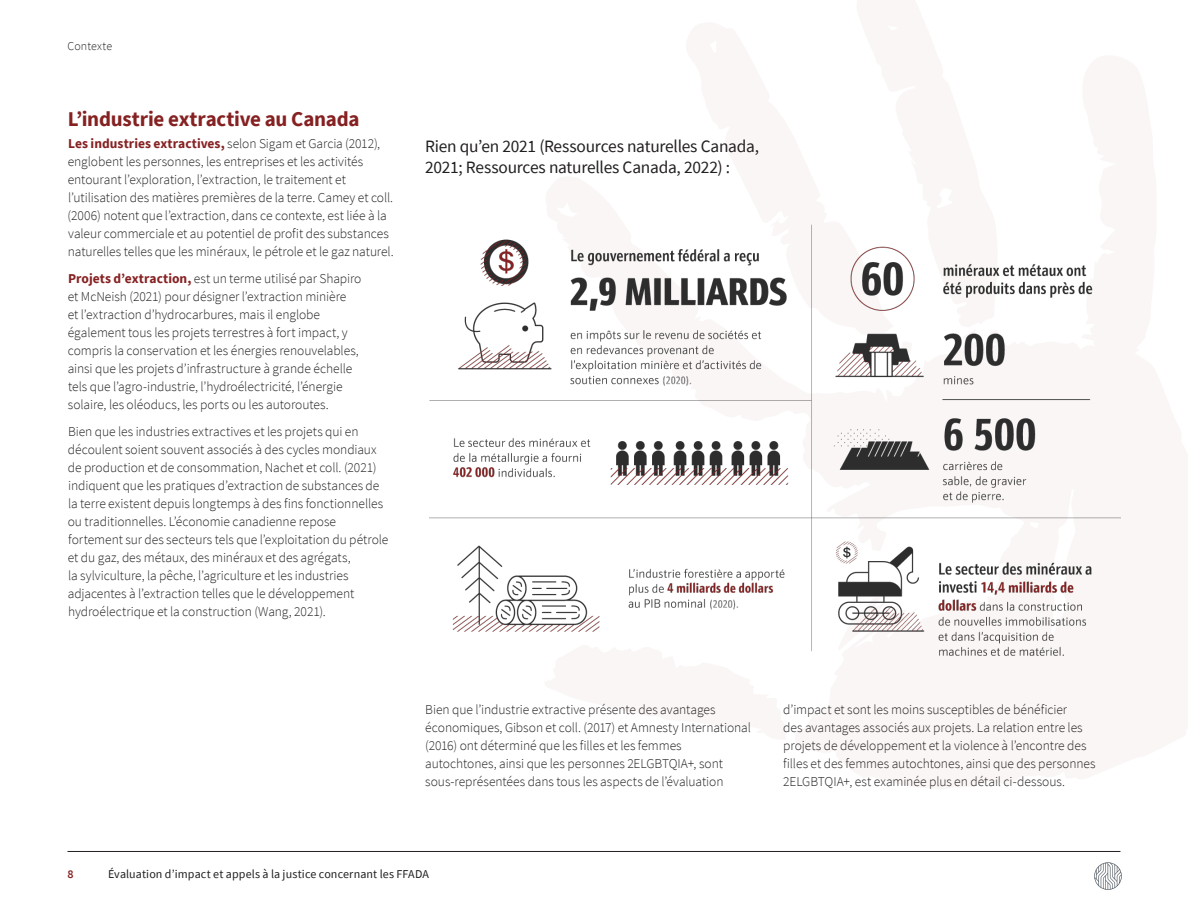
<style>
.page{position:relative;width:1188px;height:918px;background:#fff}
.page>*{position:absolute;margin:0;border:0;box-sizing:border-box;transform-origin:0 0}
.t1{font:700 21px "Source Sans Pro";letter-spacing:-.01em;color:#862122}
.t2{font:17.4px/21px "Source Sans Pro";letter-spacing:-.015em;color:#231f20}
.t3{font:300 13.5px/18px "Source Sans Pro";letter-spacing:-.005em;color:#231f20}
.t4{font:12px "Source Sans Pro";letter-spacing:.01em;color:#231f20}
.t5{font:300 12px "Source Sans Pro";letter-spacing:.01em;color:#231f20}
.t6{font:600 12px "Source Sans Pro";color:#862122}
.s1{font-weight:700;color:#862122}
</style>
<div class="page">
<img style="left:429px;top:224px;width:691px;height:433px">
<img style="left:1094px;top:862px;width:28px;height:28px">
<hr style="left:68px;top:851px;width:1052px;height:1px;background:#231f20">
<p class="t5" style="left:68px;top:38px;width:46px">Contexte</p>
<h1 class="t1" style="left:68px;top:104px;width:293px">L’industrie extractive au Canada</h1>
<p class="t3" style="left:68px;top:135px;width:328px"><span class="s1">Les industries extractives,</span> selon Sigam et Garcia (2012), englobent les personnes, les entreprises et les activités entourant l’exploration, l’extraction, le traitement et l’utilisation des matières premières de la terre. Camey et coll. (2006) notent que l’extraction, dans ce contexte, est liée à la valeur commerciale et au potentiel de profit des substances naturelles telles que les minéraux, le pétrole et le gaz naturel.</p>
<p class="t3" style="left:68px;top:270px;width:295px"><span class="s1">Projets d’extraction,</span> est un terme utilisé par Shapiro et McNeish (2021) pour désigner l’extraction minière<br>et l’extraction d’hydrocarbures, mais il englobe également tous les projets terrestres à fort impact, y compris la conservation et les énergies renouvelables, ainsi que les projets d’infrastructure à grande échelle tels que l’agro-industrie, l’hydroélectricité, l’énergie solaire, les oléoducs, les ports ou les autoroutes.</p>
<p class="t3" style="left:68px;top:423px;width:322px">Bien que les industries extractives et les projets qui en découlent soient souvent associés à des cycles mondiaux de production et de consommation, Nachet et coll. (2021) indiquent que les pratiques d’extraction de substances de la terre existent depuis longtemps à des fins fonctionnelles ou traditionnelles. L’économie canadienne repose fortement sur des secteurs tels que l’exploitation du pétrole et du gaz, des métaux, des minéraux et des agrégats,<br>la sylviculture, la pêche, l’agriculture et les industries adjacentes à l’extraction telles que le développement hydroélectrique et la construction (Wang, 2021).</p>
<p class="t2" style="left:425px;top:136px;width:335px">Rien qu’en 2021 (Ressources naturelles Canada,<br>2021; Ressources naturelles Canada, 2022) :</p>
<p class="t3" style="left:425px;top:701px;width:327px">Bien que l’industrie extractive présente des avantages économiques, Gibson et coll. (2017) et Amnesty International (2016) ont déterminé que les filles et les femmes autochtones, ainsi que les personnes 2ELGBTQIA+, sont sous-représentées dans tous les aspects de l’évaluation</p>
<p class="t3" style="left:783px;top:701px;width:314px">d’impact et sont les moins susceptibles de bénéficier<br>des avantages associés aux projets. La relation entre les projets de développement et la violence à l’encontre des filles et des femmes autochtones, ainsi que des personnes 2ELGBTQIA+, est examinée plus en détail ci-dessous.</p>
<p class="t6" style="left:68px;top:866px;width:8px">8</p>
<p class="t4" style="left:108px;top:866px;width:323px">Évaluation d’impact et appels à la justice concernant les FFADA</p>
</div>
